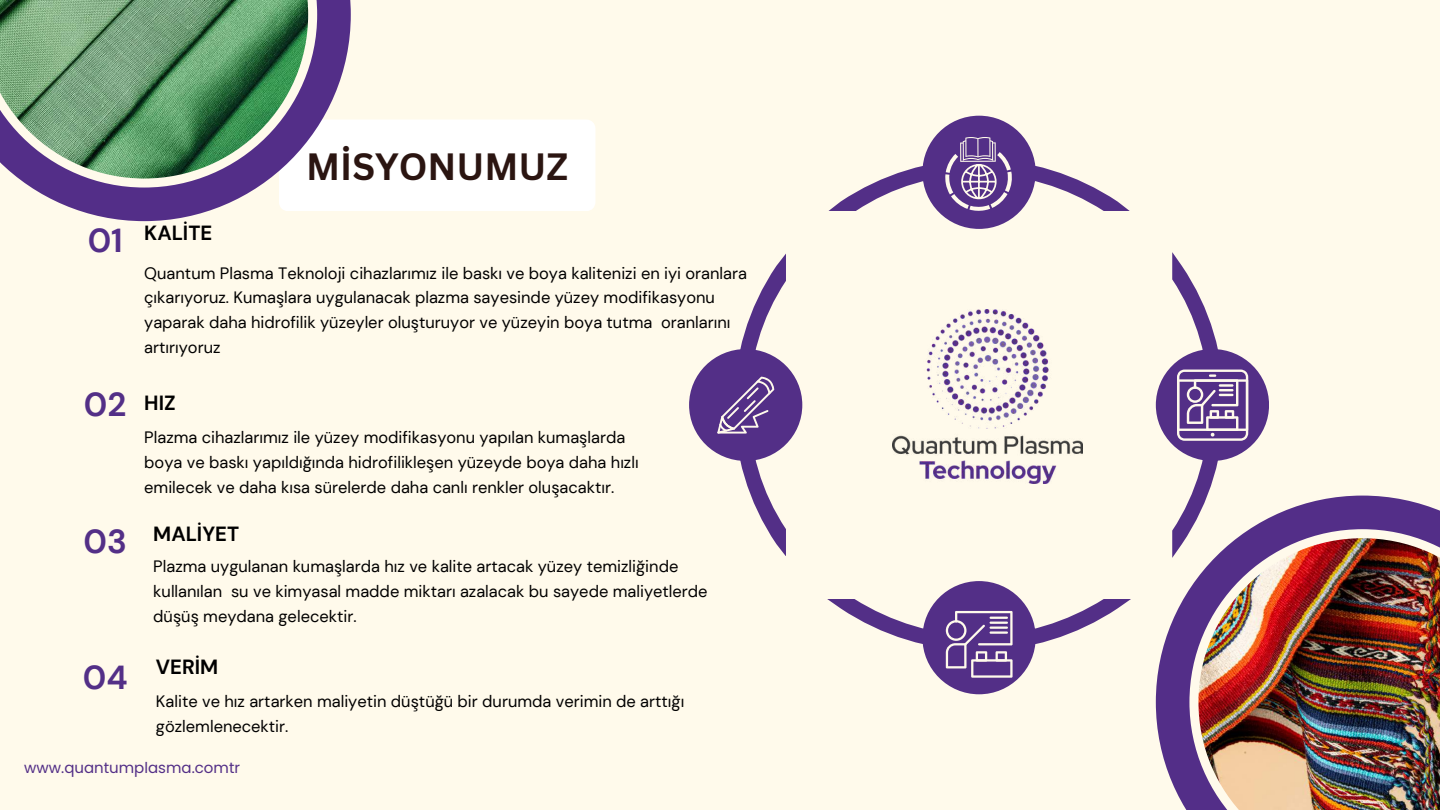
<style>
.page{position:relative;width:1440px;height:810px;background:#fffaeb}
.page>*{position:absolute;margin:0;border:0;box-sizing:border-box;transform-origin:0 0}
.t1{font:700 37px "Canva Sans";color:#2b1511}
.t2{font:700 33.2px "DM Sans";color:#532f87}
.t3{font:700 33.2px "DM Sans";color:#532e88}
.t4{font:700 20.5px "DM Sans";color:#000}
.t5{font:16.5px/24.7px "DM Sans";color:#000}
.t6{font:15px "Poppins";color:#532f87}
.s1{font-size:33.2px;color:#532e88}
.s2{font-size:33.2px;color:#532f87}
</style>
<div class="page">
<div style="left:351px;top:120px;width:244px;height:91px;background:#fff"></div>
<div style="left:922px;top:116px;width:114px;height:113px;background:#532f87;border-radius:50%"></div>
<div style="left:922px;top:581px;width:114px;height:113px;background:#532f87;border-radius:50%"></div>
<div style="left:689px;top:349px;width:113px;height:112px;background:#532f87;border-radius:50%"></div>
<div style="left:1156px;top:349px;width:113px;height:112px;background:#532f87;border-radius:50%"></div>
<svg style="left:717px;top:254px;width:69px;height:302px"></svg>
<svg style="left:1172px;top:252px;width:76px;height:244px"></svg>
<svg style="left:827px;top:599px;width:304px;height:79px"></svg>
<svg style="left:828px;top:137px;width:302px;height:74px"></svg>
<img style="left:893px;top:309px;width:189px;height:174px">
<svg style="left:0;top:0;width:351px;height:221px;background:#7d958b"></svg>
<img style="left:1156px;top:496px;width:284px;height:314px">
<p class="t4" style="left:88px;top:220px;width:126px"><span class="s1">0</span> KALİTE</p>
<h2 class="t3" style="left:111px;top:219px;width:13px">1</h2>
<h1 class="t1" style="left:306px;top:140px;width:263px">MİSYONUMUZ</h1>
<p class="t5" style="left:144px;top:261px;width:604px">Quantum Plasma Teknoloji cihazlarımız ile baskı ve boya kalitenizi en iyi oranlara çıkarıyoruz. Kumaşlara uygulanacak plazma sayesinde yüzey modifikasyonu yaparak daha hidrofilik yüzeyler oluşturuyor ve yüzeyin boya tutma oranlarını artırıyoruz</p>
<p class="t4" style="left:84px;top:389px;width:93px"><span class="s2">02</span> HIZ</p>
<h2 class="t2" style="left:84px;top:520px;width:45px">03</h2>
<h2 class="t2" style="left:83px;top:656px;width:46px">04</h2>
<p class="t5" style="left:144px;top:425px;width:496px;line-height:25px">Plazma cihazlarımız ile yüzey modifikasyonu yapılan kumaşlarda boya ve baskı yapıldığında hidrofilikleşen yüzeyde boya daha hızlı emilecek ve daha kısa sürelerde daha canlı renkler oluşacaktır.</p>
<p class="t4" style="left:153px;top:520px;width:87px">MALİYET</p>
<p class="t5" style="left:153px;top:554px;width:556px">Plazma uygulanan kumaşlarda hız ve kalite artacak yüzey temizliğinde kullanılan su ve kimyasal madde miktarı azalacak bu sayede maliyetlerde düşüş meydana gelecektir.</p>
<p class="t4" style="left:156px;top:654px;width:64px">VERİM</p>
<p class="t5" style="left:156px;top:689px;width:530px;line-height:25px">Kalite ve hız artarken maliyetin düştüğü bir durumda verimin de arttığı gözlemlenecektir.</p>
<p class="t6" style="left:24px;top:757px;width:217px">www.quantumplasma.comtr</p>
</div>
